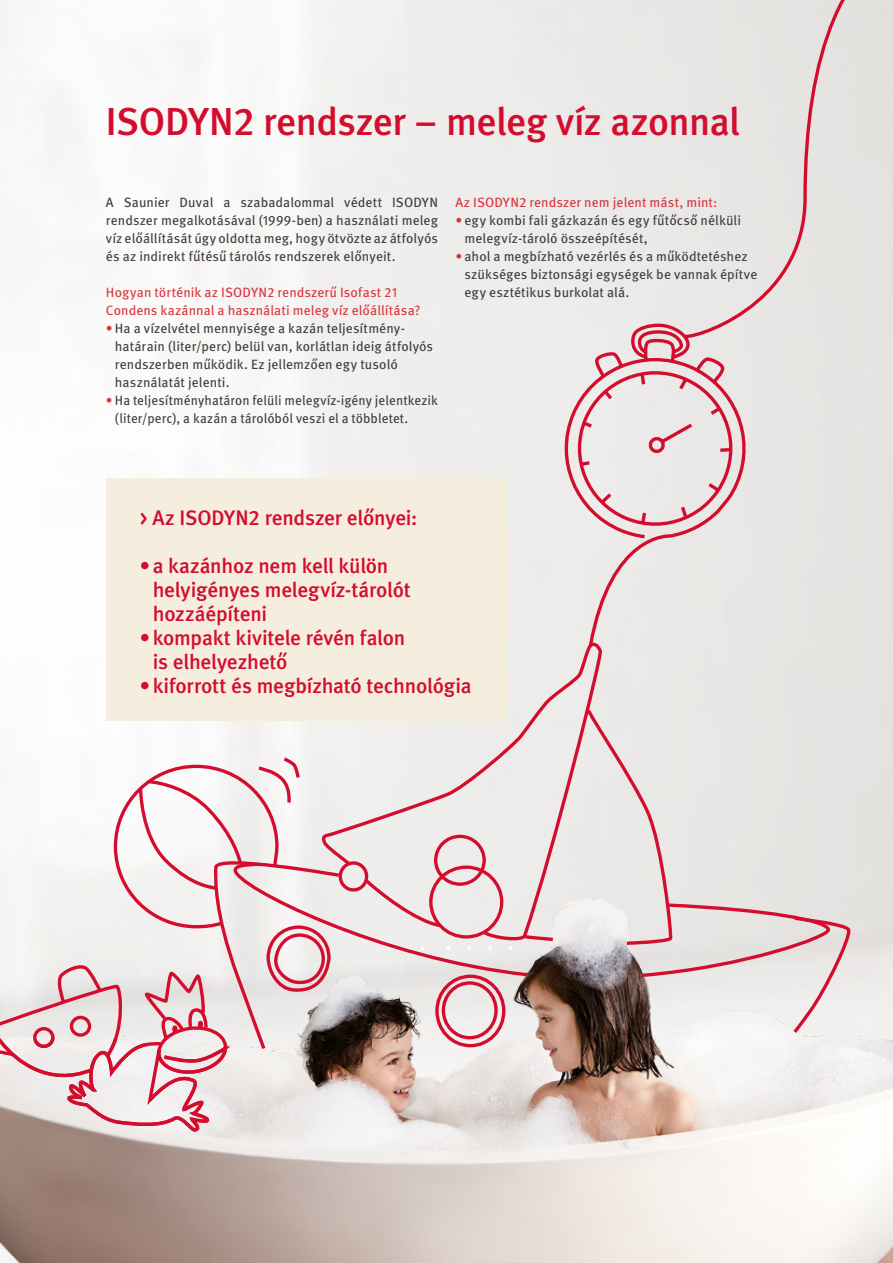
<style>
.page{position:relative;width:893px;height:1263px;background:#fff}
.page>*{position:absolute;margin:0;border:0;box-sizing:border-box;transform-origin:0 0}
.t1{font:39px "Meta Med";letter-spacing:-.015em;color:#d40c2d}
.t2{font:21px/24px "Meta Med";letter-spacing:-.01em;color:#d40c2d}
.t3{font:13.5px/18px "Meta Boo";letter-spacing:.01em;color:#3c3c3b}
.t4{font:13.5px/18px "Meta Boo";letter-spacing:.01em;color:#d9333b}
.s1{color:#d9333b}
</style>
<div class="page">
<div style="left:106px;top:478px;width:401px;height:243px;background:#f5eedf"></div>
<div style="left:680px;top:0;width:213px;height:341px;background:#e5e4e2"></div>
<svg style="left:554px;top:321px;width:202px;height:299px;background:#e8d3d4"></svg>
<img style="left:0;top:620px;width:893px;height:643px">
<svg style="left:319px;top:641px;width:283px;height:300px"></svg>
<svg style="left:585px;top:707px;width:270px;height:330px;background:#dfd7d6"></svg>
<svg style="left:0;top:756px;width:556px;height:482px"></svg>
<h1 class="t1" style="left:106px;top:98px;width:635px">ISODYN2 rendszer – meleg víz azonnal</h1>
<p class="t3" style="left:106px;top:193px;width:334px;text-align:justify">A Saunier Duval a szabadalommal védett ISODYN rendszer megalkotásával (1999-ben) a használati meleg víz előállítását úgy oldotta meg, hogy ötvözte az átfolyós és az indirekt fűtésű tárolós rendszerek előnyeit.</p>
<p class="t4" style="left:106px;top:283px;width:316px">Hogyan történik az ISODYN2 rendszerű Isofast 21<br>Condens kazánnal a használati meleg víz előállítása?</p>
<p class="t3" style="left:115px;top:319px;width:320px;text-indent:-9px"><span class="s1">•</span>Ha a vízelvétel mennyisége a kazán teljesítmény&shy;határain (liter/perc) belül van, korlátlan ideig átfolyós rendszerben működik. Ez jellemzően egy tusoló használatát jelenti.</p>
<p class="t3" style="left:115px;top:391px;width:325px;text-indent:-9px"><span class="s1">•</span> Ha teljesítményhatáron felüli melegvíz-igény jelentkezik (liter/perc), a kazán a tárolóból veszi el a többletet.</p>
<p class="t4" style="left:455px;top:193px;width:263px">Az ISODYN2 rendszer nem jelent mást, mint:</p>
<p class="t3" style="left:464px;top:211px;width:278px;text-indent:-9px"><span class="s1">•</span> egy kombi fali gázkazán és egy fűtőcső nélküli melegvíz-tároló összeépítését,</p>
<p class="t3" style="left:464px;top:247px;width:294px;text-indent:-9px"><span class="s1">•</span> ahol a megbízható vezérlés és a működtetéshez szükséges biztonsági egységek be vannak építve egy esztétikus burkolat alá.</p>
<h2 class="t2" style="left:140px;top:505px;width:279px">&gt; Az ISODYN2 rendszer előnyei:</h2>
<h2 class="t2" style="left:153px;top:553px;width:260px;text-indent:-13px">•a kazánhoz nem kell külön helyigényes melegvíz-tárolót hozzáépíteni</h2>
<h2 class="t2" style="left:153px;top:625px;width:254px;text-indent:-13px">•kompakt kivitele révén falon is elhelyezhető</h2>
<h2 class="t2" style="left:140px;top:673px;width:333px">•kiforrott és megbízható technológia</h2>
</div>
